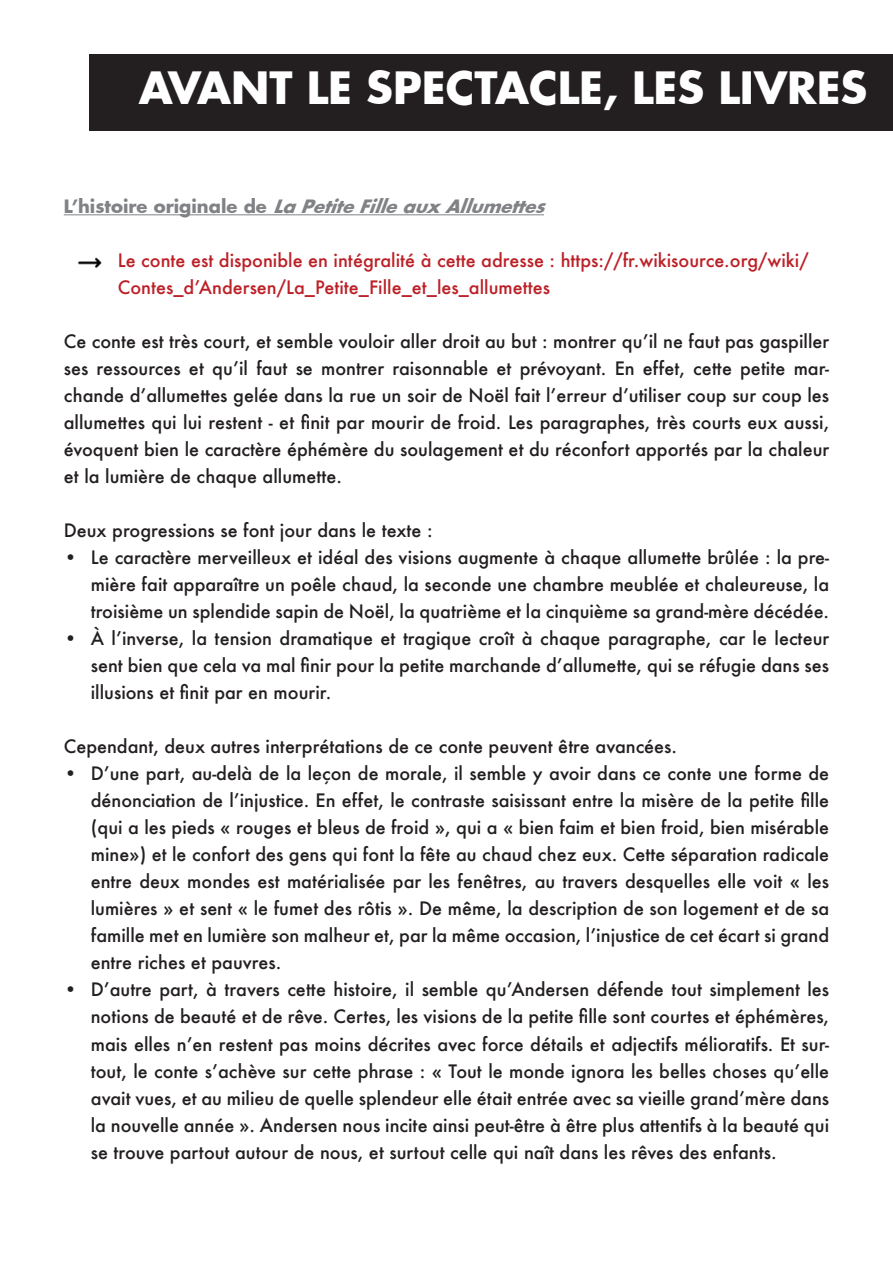
<style>
.page{position:relative;width:893px;height:1263px;background:#fff}
.page>*{position:absolute;margin:0;border:0;box-sizing:border-box;transform-origin:0 0}
.t1{font:700 43.5px "Futura";color:#fff}
.t2{font:500 18px/27px "Futura";color:#231f20;text-align:justify}
.t3{font:500 18px/27px "Futura";color:#bc2027}
.t4{font:italic 700 18px "Futura";color:#808285}
.s1{font-style:normal}
</style>
<div class="page">
<div style="left:89px;top:54px;width:804px;height:77px;background:#231f20"></div>
<hr style="left:64px;top:214px;width:480px;height:1px;background:#808285">
<img style="left:77px;top:257px;width:24px;height:11px">
<h1 class="t1" style="left:139px;top:58px;width:730px">AVANT LE SPECTACLE, LES LIVRES</h1>
<p class="t4" style="left:64px;top:194px;width:490px"><span class="s1">L ’ h i s t o i r e o r i g i n a l e d e</span> LaPetiteFilleauxAllumettes</p>
<p class="t3" style="left:118px;top:247px;width:692px">Le conte est disponible en intégralité à cette adresse : https://fr.wikisource.org/wiki/<br>Contes_d’Andersen/La_Petite_Fille_et_les_allumettes</p>
<p class="t2" style="left:64px;top:328px;width:767px">Ce conte est très court, et semble vouloir aller droit au but : montrer qu’il ne faut pas gaspiller ses ressources et qu’il faut se montrer raisonnable et prévoyant. En effet, cette petite mar&shy;chande d’allumettes gelée dans la rue un soir de Noël fait l’erreur d’utiliser coup sur coup les allumettes qui lui restent - et finit par mourir de froid. Les paragraphes, très courts eux aussi, évoquent bien le caractère éphémère du soulagement et du réconfort apportés par la chaleur et la lumière de chaque allumette.</p>
<p class="t2" style="left:64px;top:517px;width:370px">Deux progressions se font jour dans le texte :</p>
<p class="t2" style="left:91px;top:546px;width:740px;text-indent:-27px">• Le caractère merveilleux et idéal des visions augmente à chaque allumette brûlée : la pre&shy;mière fait apparaître un poêle chaud, la seconde une chambre meublée et chaleureuse, la troisième un splendide sapin de Noël, la quatrième et la cinquième sa grand-mère décédée.</p>
<p class="t2" style="left:91px;top:627px;width:740px;text-indent:-27px">• À l’inverse, la tension dramatique et tragique croît à chaque paragraphe, car le lecteur sent bien que cela va mal finir pour la petite marchande d’allumette, qui se réfugie dans ses illusions et finit par en mourir.</p>
<p class="t2" style="left:64px;top:733px;width:615px">Cependant, deux autres interprétations de ce conte peuvent être avancées.</p>
<p class="t2" style="left:91px;top:762px;width:740px;text-indent:-27px">• D’une part, au-delà de la leçon de morale, il semble y avoir dans ce conte une forme de dénonciation de l’injustice. En effet, le contraste saisissant entre la misère de la petite fille (qui a les pieds « rouges et bleus de froid », qui a « bien faim et bien froid, bien misérable mine») et le confort des gens qui font la fête au chaud chez eux. Cette séparation radicale entre deux mondes est matérialisée par les fenêtres, au travers desquelles elle voit « les lumières » et sent « le fumet des rôtis ». De même, la description de son logement et de sa famille met en lumière son malheur et, par la même occasion, l’injustice de cet écart si grand entre riches et pauvres.</p>
<p class="t2" style="left:91px;top:978px;width:740px;text-indent:-27px">• D’autre part, à travers cette histoire, il semble qu’Andersen défende tout simplement les notions de beauté et de rêve. Certes, les visions de la petite fille sont courtes et éphémères, mais elles n’en restent pas moins décrites avec force détails et adjectifs mélioratifs. Et sur&shy;tout, le conte s’achève sur cette phrase : « Tout le monde ignora les belles choses qu’elle avait vues, et au milieu de quelle splendeur elle était entrée avec sa vieille grand’mère dans la nouvelle année ». Andersen nous incite ainsi peut-être à être plus attentifs à la beauté qui se trouve partout autour de nous, et surtout celle qui naît dans les rêves des enfants.</p>
</div>
